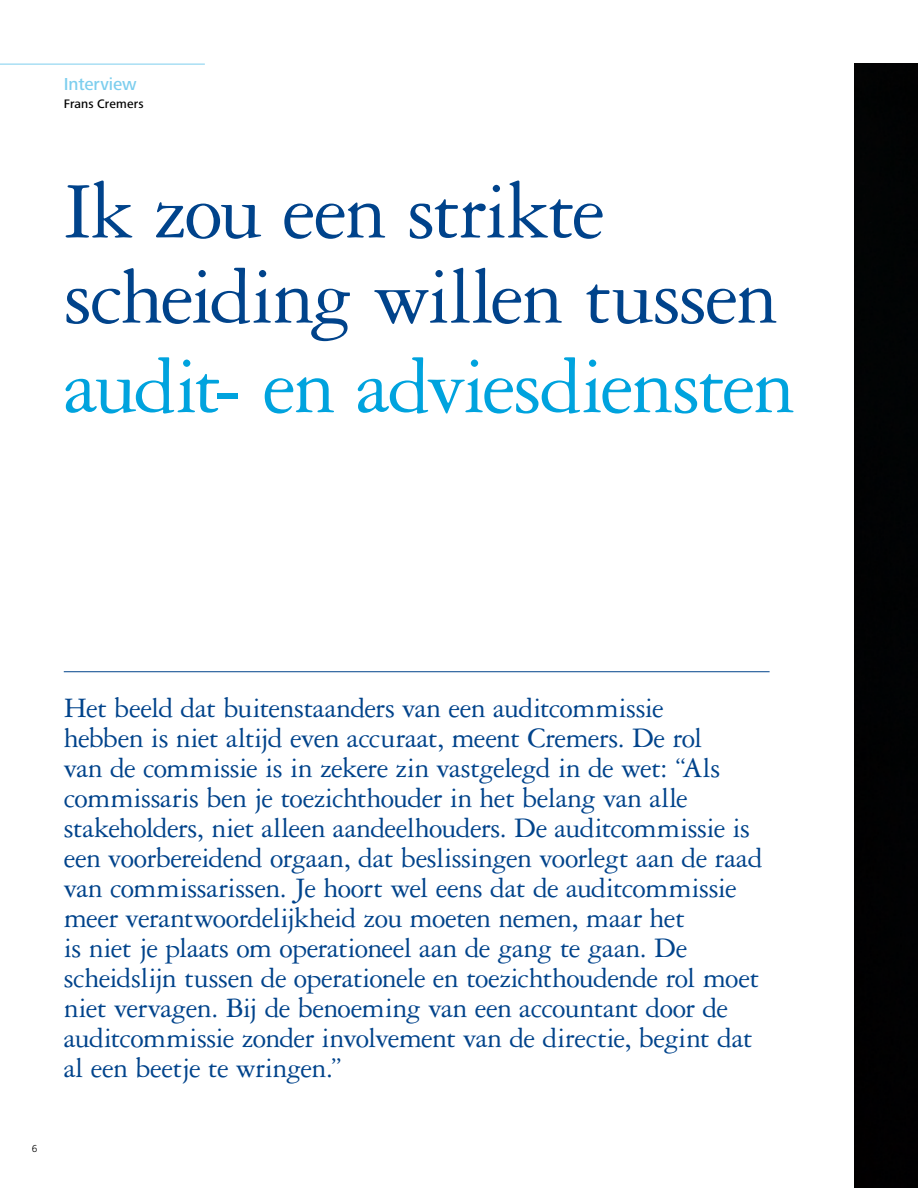
<style>
.page{position:relative;width:918px;height:1188px;background:#fff}
.page>*{position:absolute;margin:0;border:0;box-sizing:border-box;transform-origin:0 0}
.t1{font:85.2px/85.2px "Garamond 3 LT Std";letter-spacing:-.025em;color:#00438b}
.t2{font:85.2px "Garamond 3 LT Std";letter-spacing:-.03em;color:#00a3de}
.t3{font:30px/30px "Garamond 3 LT Std";letter-spacing:-.025em;color:#00438b}
.t4{font:500 18px "Frutiger Next Pro";letter-spacing:-.005em;color:#7dceee}
.t5{font:500 12.75px "Frutiger Next Pro";letter-spacing:.01em;color:#000}
.t6{font:300 10.5px "Frutiger Next Pro";color:#000}
</style>
<div class="page">
<div style="left:854px;top:64px;width:64px;height:1124px;background:#010203"></div>
<hr style="left:64px;top:671px;width:706px;height:1px;background:#00438b">
<hr style="left:0;top:64px;width:205px;height:1px;background:#7dceee">
<p class="t4" style="left:64px;top:74px;width:74px">Interview</p>
<p class="t5" style="left:64px;top:96px;width:81px">Frans Cremers</p>
<h1 class="t1" style="left:64px;top:169px;width:716px">Ik zou een strikte scheiding willen tussen</h1>
<h1 class="t2" style="left:64px;top:340px;width:733px">audit- en adviesdiensten</h1>
<p class="t6" style="left:32px;top:1142px;width:7px">6</p>
<p class="t3" style="left:64px;top:693px;width:700px">Het beeld dat buitenstaanders van een auditcommissie<br>hebben is niet altijd even accuraat, meent Cremers. De rol<br>van de commissie is in zekere zin vastgelegd in de wet: “Als commissaris ben je toezichthouder in het belang van alle stakeholders, niet alleen aandeelhouders. De auditcommissie is een voorbereidend orgaan, dat beslissingen voorlegt aan de raad van commissarissen. Je hoort wel eens dat de auditcommissie meer verantwoordelijkheid zou moeten nemen, maar het<br>is niet je plaats om operationeel aan de gang te gaan. De scheidslijn tussen de operationele en toezichthoudende rol moet niet vervagen. Bij de benoeming van een accountant door de auditcommissie zonder involvement van de directie, begint dat al een beetje te wringen.”</p>
</div>
